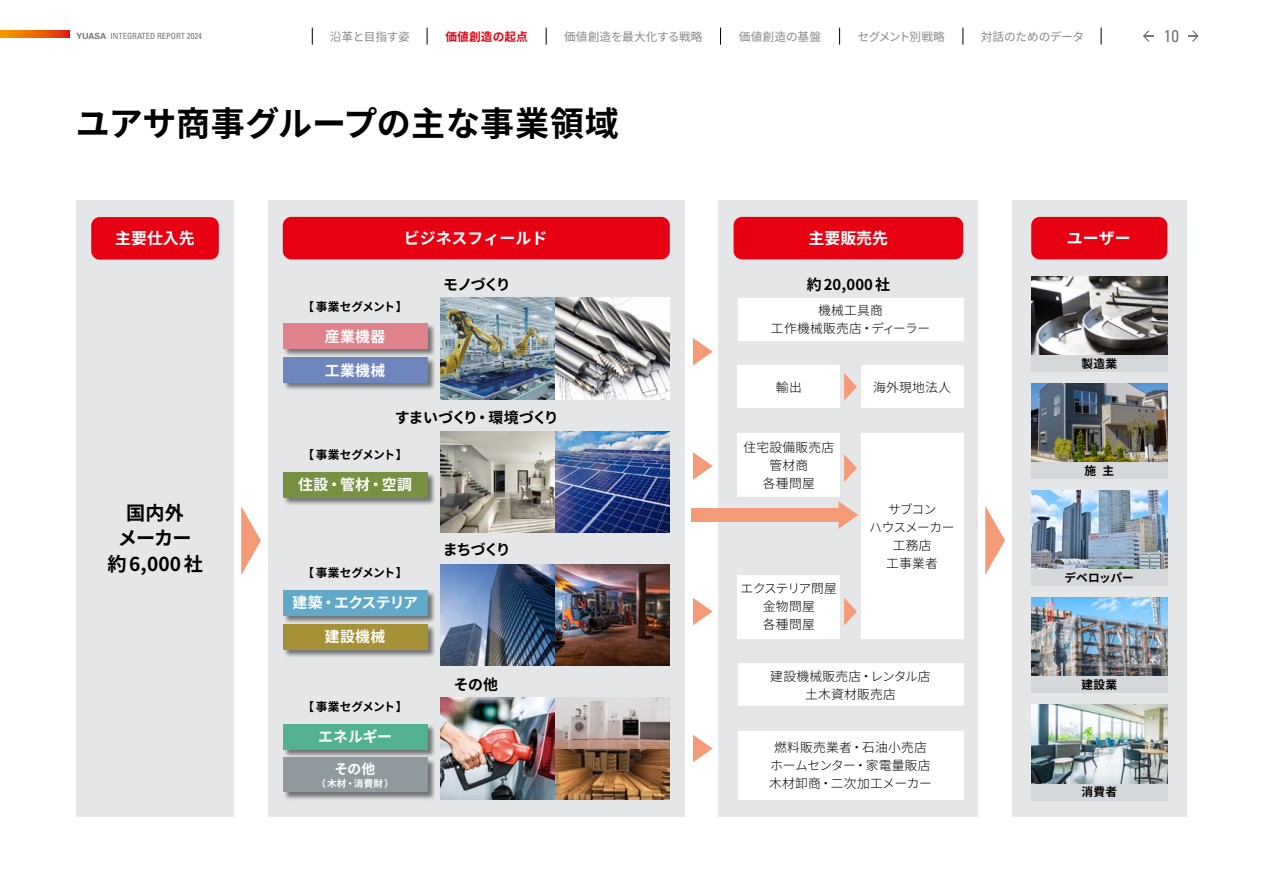
<style>
.page{position:relative;width:1263px;height:893px;background:#fff}
.page>*{position:absolute;margin:0;border:0;box-sizing:border-box;transform-origin:0 0}
.t1{font:700 34.05px "Noto Sans JP";letter-spacing:.005em;color:#000}
.t2{font:700 19.2px/25.5px "Noto Sans JP";letter-spacing:.01em;color:#000;text-align:center}
.t3{font:condensed 16.95px "Univers LT Std";color:#717679}
.t4{font:700 15.9px "Noto Sans JP";color:#fff}
.t5{font:700 14.85px "Noto Sans JP";letter-spacing:-.055em;color:#000}
.t6{font:700 14.85px "Noto Sans JP";letter-spacing:.02em;color:#fff}
.t7{font:700 14.85px "Noto Sans JP";letter-spacing:-.055em;color:#fff}
.t8{font:700 13.8px "Noto Sans JP";color:#fff}
.t9{font:300 12.75px/18.1px "Noto Sans JP";letter-spacing:.02em;color:#000;text-align:center}
.t10{font:300 12.75px/18.1px "Noto Sans JP";letter-spacing:-.025em;color:#000;text-align:center}
.t11{font:700 11.7px "Noto Sans JP";letter-spacing:-.04em;color:#000}
.t12{font:11.7px "Noto Sans JP";letter-spacing:.01em;color:#898989}
.t13{font:700 11.7px "Noto Sans JP";letter-spacing:-.02em;color:#000}
.t14{font:11.7px "Noto Sans JP";letter-spacing:-.01em;color:#898989}
.t15{font:11.7px "Noto Sans JP";letter-spacing:-.07em;color:#898989}
.t16{font:700 11.7px "Noto Sans JP";letter-spacing:.01em;color:#e60012}
.t17{font:700 9.6px "Noto Sans JP";color:#fff}
.t18{font:condensed 8.55px "Univers LT Std";color:#717679}
.s1{font-weight:700;font-stretch:normal}
</style>
<div class="page">
<div style="left:77px;top:200px;width:157px;height:616px;background:#e4e6e7"></div>
<div style="left:268px;top:200px;width:417px;height:616px;background:#e4e6e7"></div>
<div style="left:719px;top:200px;width:259px;height:616px;background:#e4e6e7"></div>
<div style="left:1012px;top:200px;width:174px;height:616px;background:#e4e6e7"></div>
<div style="left:91px;top:217px;width:128px;height:43px;background:#e60012;border-radius:9px"></div>
<div style="left:283px;top:217px;width:387px;height:42px;background:#e60012;border-radius:9px"></div>
<div style="left:733px;top:217px;width:230px;height:42px;background:#e60012;border-radius:9px"></div>
<div style="left:1031px;top:217px;width:136px;height:42px;background:#e60012;border-radius:9px"></div>
<div style="left:738px;top:298px;width:225px;height:42px;background:#fff"></div>
<div style="left:738px;top:663px;width:225px;height:43px;background:#fff"></div>
<div style="left:738px;top:731px;width:225px;height:68px;background:#fff"></div>
<div style="left:738px;top:365px;width:102px;height:43px;background:#fff"></div>
<div style="left:738px;top:433px;width:102px;height:64px;background:#fff"></div>
<div style="left:738px;top:575px;width:102px;height:63px;background:#fff"></div>
<div style="left:861px;top:365px;width:102px;height:43px;background:#fff"></div>
<div style="left:861px;top:433px;width:102px;height:205px;background:#fff"></div>
<div style="left:1031px;top:355px;width:136px;height:17px;background:#d5d8da"></div>
<div style="left:283px;top:324px;width:152px;height:33px;background:#000;opacity:.5"></div>
<div style="left:283px;top:323px;width:144px;height:26px;background:#df828c"></div>
<div style="left:283px;top:358px;width:152px;height:33px;background:#000;opacity:.5"></div>
<div style="left:283px;top:357px;width:144px;height:26px;background:#6e86bc"></div>
<div style="left:283px;top:472px;width:152px;height:34px;background:#000;opacity:.5"></div>
<div style="left:283px;top:472px;width:144px;height:25px;background:#769141"></div>
<div style="left:283px;top:590px;width:152px;height:34px;background:#000;opacity:.5"></div>
<div style="left:283px;top:590px;width:144px;height:25px;background:#62a8c9"></div>
<div style="left:283px;top:624px;width:152px;height:34px;background:#000;opacity:.5"></div>
<div style="left:283px;top:624px;width:144px;height:25px;background:#a69136"></div>
<div style="left:283px;top:724px;width:152px;height:34px;background:#000;opacity:.5"></div>
<div style="left:283px;top:724px;width:144px;height:25px;background:#52b290"></div>
<div style="left:283px;top:758px;width:152px;height:42px;background:#000;opacity:.5"></div>
<div style="left:283px;top:758px;width:144px;height:34px;background:#8f999e"></div>
<div style="left:1031px;top:462px;width:136px;height:17px;background:#d5d8da"></div>
<div style="left:1031px;top:569px;width:136px;height:17px;background:#d5d8da"></div>
<div style="left:1031px;top:676px;width:136px;height:17px;background:#d5d8da"></div>
<div style="left:1031px;top:783px;width:136px;height:17px;background:#d5d8da"></div>
<img style="left:440px;top:298px;width:230px;height:101px">
<img style="left:1031px;top:276px;width:136px;height:79px">
<img style="left:1031px;top:383px;width:136px;height:79px">
<img style="left:1031px;top:491px;width:136px;height:78px">
<img style="left:1031px;top:598px;width:136px;height:78px">
<img style="left:1031px;top:705px;width:136px;height:78px">
<img style="left:440px;top:564px;width:230px;height:102px">
<img style="left:440px;top:431px;width:115px;height:102px">
<img style="left:440px;top:698px;width:230px;height:101px">
<img style="left:555px;top:431px;width:115px;height:102px">
<svg style="left:693px;top:735px;width:20px;height:27px"></svg>
<svg style="left:693px;top:598px;width:20px;height:27px"></svg>
<svg style="left:693px;top:452px;width:20px;height:28px"></svg>
<svg style="left:844px;top:373px;width:13px;height:28px"></svg>
<svg style="left:844px;top:454px;width:13px;height:28px"></svg>
<svg style="left:844px;top:598px;width:13px;height:27px"></svg>
<svg style="left:693px;top:338px;width:20px;height:27px"></svg>
<svg style="left:241px;top:506px;width:20px;height:69px"></svg>
<svg style="left:985px;top:506px;width:20px;height:69px"></svg>
<svg style="left:838px;top:501px;width:20px;height:28px"></svg>
<div style="left:691px;top:508px;width:149px;height:14px;background:#f29b76"></div>
<svg style="left:1188px;top:31px;width:11px;height:11px"></svg>
<svg style="left:1143px;top:31px;width:10px;height:11px"></svg>
<svg style="left:0;top:31px;width:69px;height:6px"></svg>
<svg style="left:312px;top:28px;width:1px;height:17px"></svg>
<svg style="left:427px;top:28px;width:1px;height:17px"></svg>
<svg style="left:546px;top:28px;width:1px;height:17px"></svg>
<svg style="left:720px;top:28px;width:1px;height:17px"></svg>
<svg style="left:839px;top:28px;width:1px;height:17px"></svg>
<svg style="left:963px;top:28px;width:1px;height:17px"></svg>
<svg style="left:1101px;top:28px;width:1px;height:17px"></svg>
<p class="t18" style="left:77px;top:30px;width:127px"><span class="s1">YUASA</span> INTEGRATED REPORT 2024</p>
<p class="t14" style="left:330px;top:30px;width:82px">沿革と目指す姿</p>
<p class="t16" style="left:445px;top:30px;width:84px">価値創造の起点</p>
<p class="t12" style="left:564px;top:30px;width:140px">価値創造を最大化する戦略</p>
<p class="t12" style="left:739px;top:30px;width:84px">価値創造の基盤</p>
<p class="t15" style="left:857px;top:30px;width:89px">セグメント別戦略</p>
<p class="t14" style="left:981px;top:30px;width:105px">対話のためのデータ</p>
<h3 class="t3" style="left:1164px;top:25px;width:17px">10</h3>
<h1 class="t1" style="left:76px;top:105px;width:545px">ユアサ商事グループの主な事業領域</h1>
<p class="t4" style="left:115px;top:230px;width:81px">主要仕入先</p>
<p class="t4" style="left:404px;top:229px;width:145px">ビジネスフィールド</p>
<p class="t4" style="left:808px;top:229px;width:81px">主要販売先</p>
<p class="t4" style="left:1067px;top:229px;width:65px">ユーザー</p>
<h2 class="t2" style="left:107px;top:500px;width:97px">国内外<br>メーカー約 6,000 社</h2>
<p class="t11" style="left:302px;top:300px;width:107px">【事業セグメント】</p>
<p class="t6" style="left:325px;top:328px;width:62px">産業機器</p>
<p class="t6" style="left:325px;top:362px;width:62px">工業機械</p>
<p class="t5" style="left:443px;top:276px;width:69px">モノづくり</p>
<p class="t5" style="left:807px;top:276px;width:85px">約 20,000 社</p>
<p class="t9" style="left:771px;top:301px;width:161px">機械工具商<br>工作機械販売店・ディーラー</p>
<p class="t9" style="left:776px;top:378px;width:27px">輸出</p>
<p class="t9" style="left:873px;top:378px;width:79px">海外現地法人</p>
<p class="t5" style="left:395px;top:409px;width:166px">すまいづくり・環境づくり</p>
<p class="t11" style="left:302px;top:449px;width:107px">【事業セグメント】</p>
<p class="t6" style="left:298px;top:477px;width:115px">住設・管材・空調</p>
<p class="t11" style="left:302px;top:566px;width:107px">【事業セグメント】</p>
<p class="t7" style="left:293px;top:594px;width:127px">建築・エクステリア</p>
<p class="t6" style="left:325px;top:628px;width:62px">建設機械</p>
<p class="t11" style="left:302px;top:700px;width:107px">【事業セグメント】</p>
<p class="t6" style="left:318px;top:728px;width:75px">エネルギー</p>
<p class="t8" style="left:334px;top:761px;width:42px">その他</p>
<p class="t17" style="left:317px;top:778px;width:79px">（木材・消費財）</p>
<p class="t5" style="left:443px;top:541px;width:69px">まちづくり</p>
<p class="t5" style="left:454px;top:676px;width:46px">その他</p>
<p class="t9" style="left:743px;top:438px;width:92px">住宅設備販売店管材商<br>各種問屋</p>
<p class="t9" style="left:741px;top:580px;width:98px">エクステリア問屋金物問屋<br>各種問屋</p>
<p class="t10" style="left:869px;top:500px;width:87px">サブコン<br>ハウスメーカー工務店<br>工事業者</p>
<p class="t9" style="left:770px;top:667px;width:162px">建設機械販売店・レンタル店土木資材販売店</p>
<p class="t9" style="left:769px;top:738px;width:164px">燃料販売業者・石油小売店ホームセンター・家電量販店木材卸商・二次加工メーカー</p>
<p class="t13" style="left:1081px;top:357px;width:37px">製造業</p>
<p class="t13" style="left:1084px;top:464px;width:31px">施 主</p>
<p class="t13" style="left:1064px;top:571px;width:71px">デベロッパー</p>
<p class="t13" style="left:1081px;top:678px;width:37px">建設業</p>
<p class="t13" style="left:1081px;top:785px;width:37px">消費者</p>
</div>
